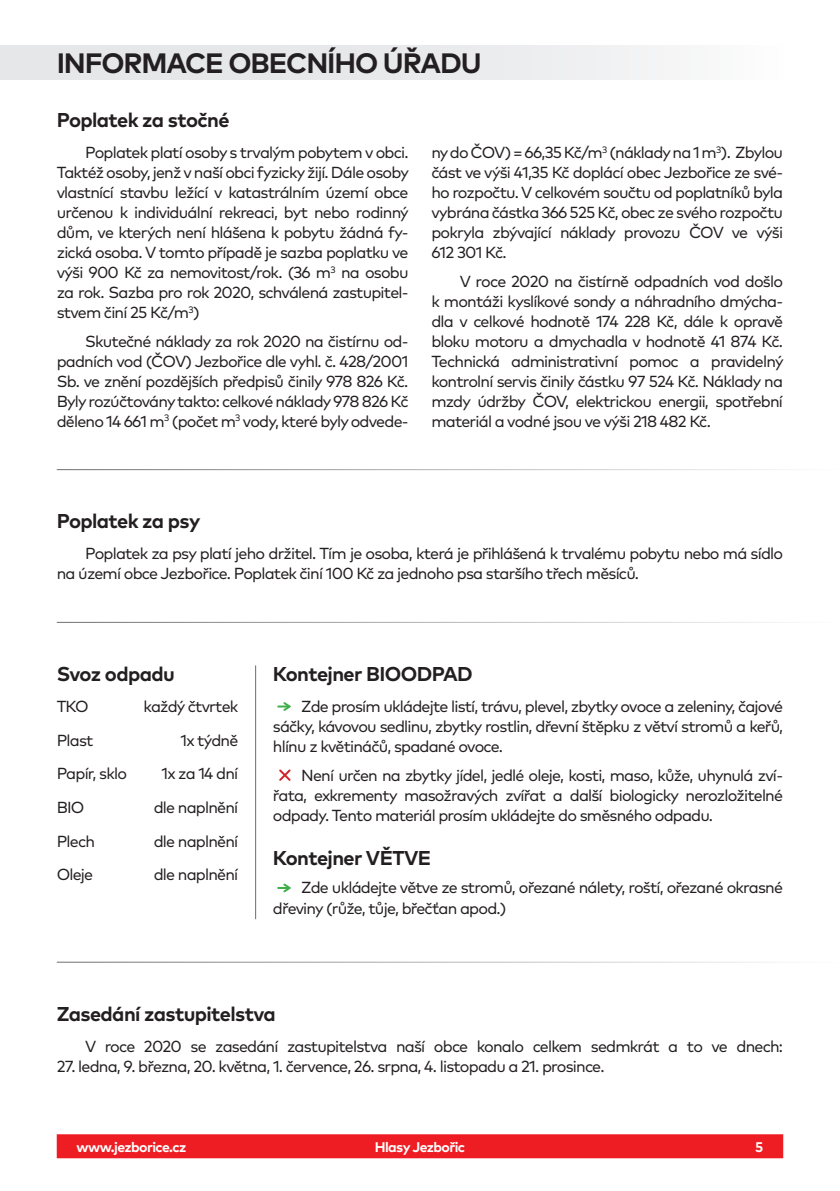
<style>
.page{position:relative;width:840px;height:1191px;background:#fff}
.page>*{position:absolute;margin:0;border:0;box-sizing:border-box;transform-origin:0 0}
.t1{font:700 28px "Mark Pro";letter-spacing:-.04em;color:#231f20}
.t2{font:700 20px "Mark Pro";letter-spacing:-.03em;color:#231f20}
.t3{font:16px/20px "Mark Pro";letter-spacing:-.05em;color:#231f20;text-align:justify}
.t4{font:700 14px "Mark Pro";letter-spacing:-.04em;color:#fff}
</style>
<div class="page">
<div style="left:57px;top:1134px;width:725px;height:24px;background:#ee1d23"></div>
<hr style="left:255px;top:665px;width:1px;height:254px;background:#6c6d70">
<svg style="left:278px;top:702px;width:13px;height:9px"></svg>
<svg style="left:279px;top:769px;width:12px;height:12px"></svg>
<svg style="left:278px;top:883px;width:13px;height:10px"></svg>
<div style="left:0;top:45px;width:782px;height:34px;background:#e6e7e9"></div>
<hr style="left:57px;top:961px;width:782px;height:1px;background:#6c6d70">
<hr style="left:57px;top:622px;width:782px;height:1px;background:#6c6d70">
<hr style="left:57px;top:469px;width:782px;height:1px;background:#6c6d70">
<p class="t1" style="left:57px;top:42px;width:426px">INFORMACE OBECNÍHO ÚŘADU</p>
<p class="t2" style="left:57px;top:105px;width:174px">Poplatek za stočné</p>
<p class="t3" style="left:57px;top:141px;width:353px;text-indent:28px">Poplatek platí osoby s trvalým pobytem v obci.<br>Taktéž osoby, jenž v naší obci fyzicky žijí. Dále osoby vlastnící stavbu ležící v katastrálním území obce určenou k individuální rekreaci, byt nebo rodinný dům, ve kterých není hlášena k pobytu žádná fy&shy;zická osoba. V tomto případě je sazba poplatku ve výši 900 Kč za nemovitost/rok. (36 m<sup>3</sup> na osobu za rok. Sazba pro rok 2020, schválená zastupitel&shy;stvem činí 25 Kč/m<sup>3</sup>)</p>
<p class="t3" style="left:57px;top:330px;width:353px;text-indent:28px">Skutečné náklady za rok 2020 na čistírnu od&shy;padních vod (ČOV) Jezbořice dle vyhl. č. 428/2001<br>Sb. ve znění pozdějších předpisů činily 978 826 Kč.<br>Byly rozúčtovány takto: celkové náklady 978 826 Kč děleno 14 661 m<sup>3</sup> (počet m<sup>3</sup> vody, které byly odvede-</p>
<p class="t3" style="left:431px;top:141px;width:353px">ny do ČOV) = 66,35 Kč/m<sup>3</sup> (náklady na 1 m<sup>3</sup>). Zbylou část ve výši 41,35 Kč doplácí obec Jezbořice ze své&shy;ho rozpočtu. V celkovém součtu od poplatníků byla vybrána částka 366 525 Kč, obec ze svého rozpočtu pokryla zbývající náklady provozu ČOV ve výši 612 301 Kč.</p>
<p class="t3" style="left:431px;top:270px;width:353px;text-indent:28px">V roce 2020 na čistírně odpadních vod došlo k montáži kyslíkové sondy a náhradního dmýcha&shy;dla v celkové hodnotě 174 228 Kč, dále k opravě bloku motoru a dmychadla v hodnotě 41 874 Kč.<br>Technická administrativní pomoc a pravidelný kontrolní servis činily částku 97 524 Kč. Náklady na mzdy údržby ČOV, elektrickou energii, spotřební materiál a vodné jsou ve výši 218 482 Kč.</p>
<p class="t2" style="left:57px;top:506px;width:145px">Poplatek za psy</p>
<p class="t3" style="left:57px;top:542px;width:727px;text-indent:28px">Poplatek za psy platí jeho držitel. Tím je osoba, která je přihlášená k trvalému pobytu nebo má sídlo na území obce Jezbořice. Poplatek činí 100 Kč za jednoho psa staršího třech měsíců.</p>
<p class="t2" style="left:57px;top:659px;width:119px">Svoz odpadu</p>
<p class="t2" style="left:273px;top:659px;width:201px">Kontejner BIOODPAD</p>
<p class="t3" style="left:273px;top:695px;width:511px;text-indent:28px">Zde prosím ukládejte listí, trávu, plevel, zbytky ovoce a zeleniny, čajové sáčky, kávovou sedlinu, zbytky rostlin, dřevní štěpku z větví stromů a keřů, hlínu z květináčů, spadané ovoce.</p>
<p class="t3" style="left:273px;top:763px;width:511px;text-indent:28px">Není určen na zbytky jídel, jedlé oleje, kosti, maso, kůže, uhynulá zví&shy;řata, exkrementy masožravých zvířat a další biologicky nerozložitelné odpady. Tento materiál prosím ukládejte do směsného odpadu.</p>
<p class="t2" style="left:273px;top:843px;width:160px">Kontejner VĚTVE</p>
<p class="t3" style="left:273px;top:876px;width:511px;text-indent:28px">Zde ukládejte větve ze stromů, ořezané nálety, roští, ořezané okrasné dřeviny (růže, tůje, břečťan apod.)</p>
<p class="t3" style="left:143px;top:695px;width:96px">každý čtvrtek</p>
<p class="t3" style="left:180px;top:729px;width:59px">1x týdně</p>
<p class="t3" style="left:161px;top:762px;width:78px">1x za 14 dní</p>
<p class="t3" style="left:154px;top:796px;width:86px">dle naplnění</p>
<p class="t3" style="left:154px;top:830px;width:86px">dle naplnění</p>
<p class="t3" style="left:154px;top:863px;width:86px">dle naplnění</p>
<p class="t3" style="left:57px;top:695px;width:34px">TKO</p>
<p class="t3" style="left:57px;top:729px;width:38px">Plast</p>
<p class="t3" style="left:57px;top:762px;width:72px">Papír, sklo</p>
<p class="t3" style="left:57px;top:796px;width:29px">BIO</p>
<p class="t3" style="left:57px;top:830px;width:40px">Plech</p>
<p class="t3" style="left:57px;top:863px;width:38px">Oleje</p>
<p class="t2" style="left:57px;top:998px;width:220px">Zasedání zastupitelstva</p>
<p class="t3" style="left:85px;top:1035px;width:699px">V roce 2020 se zasedání zastupitelstva naší obce konalo celkem sedmkrát a to ve dnech:</p>
<p class="t3" style="left:57px;top:1055px;width:549px">27. ledna, 9. března, 20. května, 1. července, 26. srpna, 4. listopadu a 21. prosince.</p>
<p class="t4" style="left:77px;top:1136px;width:111px">www.jezborice.cz</p>
<p class="t4" style="left:374px;top:1136px;width:92px">Hlasy Jezbořic</p>
<p class="t4" style="left:754px;top:1136px;width:10px">5</p>
</div>
